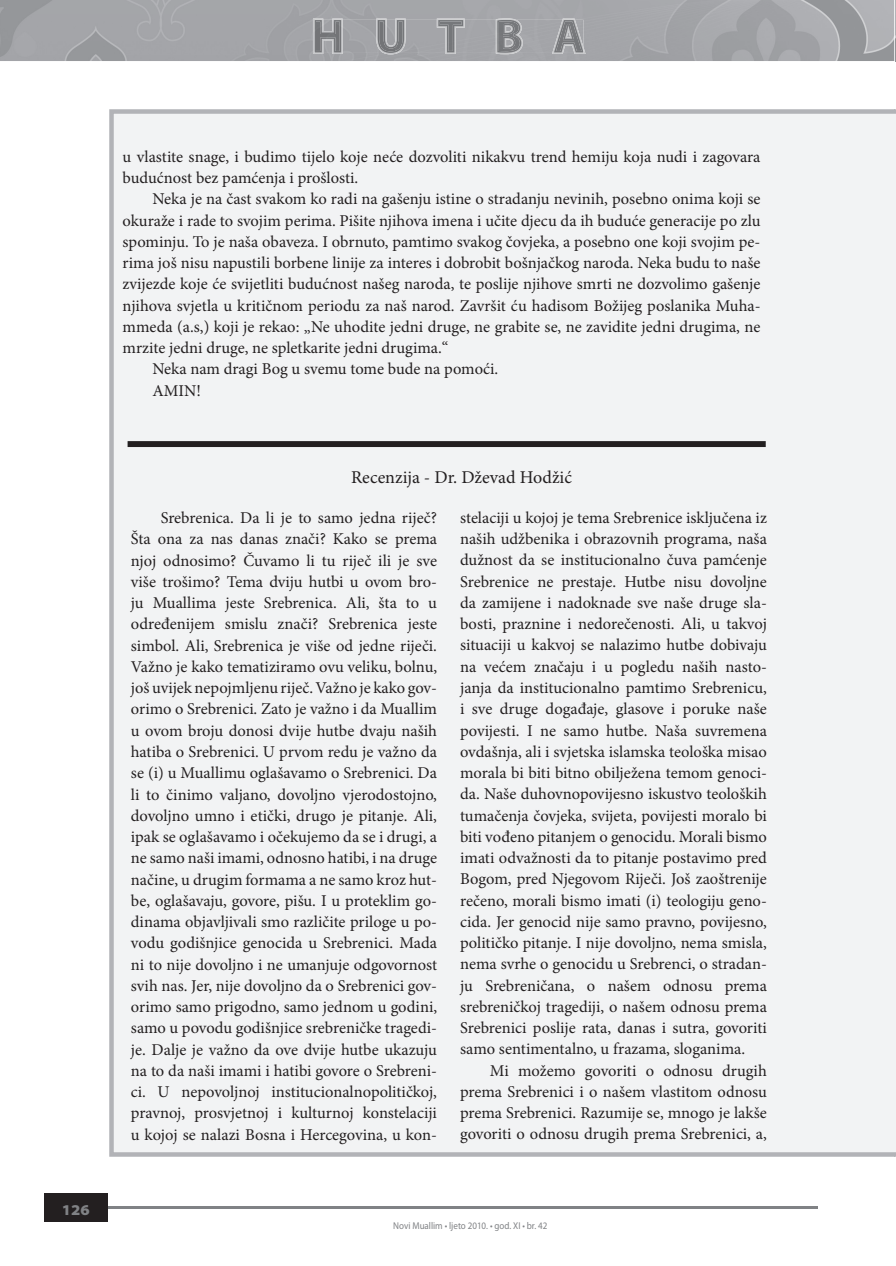
<style>
.page{position:relative;width:896px;height:1266px;background:#fff}
.page>*{position:absolute;margin:0;border:0;box-sizing:border-box;transform-origin:0 0}
.t1{font:18px "Minion Pro";color:#231f20}
.t2{font:16.5px/21.3px "Minion Pro";color:#231f20;text-align:justify}
.t3{font:900 semi-expanded 15px "Myriad Pro";color:#808285}
.t4{font:9.9px "Myriad Pro";color:#808285;scale:.91 1}
</style>
<div class="page">
<div style="left:109px;top:109px;width:785px;height:1048px;background:#f2f3f4"></div>
<img style="left:0;top:0;width:896px;height:61px">
<hr style="left:108px;top:1207px;width:710px;height:2px;background:#808285">
<div style="left:44px;top:1194px;width:64px;height:28px;background:#231f20"></div>
<img style="left:313px;top:18px;width:272px;height:36px">
<img style="left:314px;top:20px;width:269px;height:33px">
<hr style="left:894px;top:109px;width:2px;height:1048px;background:#f2f3f4">
<div style="left:128px;top:441px;width:638px;height:6px;border:4px solid #231f20"></div>
<p class="t3" style="left:62px;top:1201px;width:29px">126</p>
<p class="t2" style="left:123px;top:146px;width:639px">u vlastite snage, i budimo tijelo koje neće dozvoliti nikakvu trend hemiju koja nudi i zagovara budućnost bez pamćenja i prošlosti.</p>
<p class="t2" style="left:152px;top:188px;width:610px">Neka je na čast svakom ko radi na gašenju istine o stradanju nevinih, posebno onima koji se</p>
<p class="t2" style="left:123px;top:210px;width:639px">okuraže i rade to svojim perima. Pišite njihova imena i učite djecu da ih buduće generacije po zlu</p>
<p class="t2" style="left:123px;top:231px;width:639px">spominju. To je naša obaveza. I obrnuto, pamtimo svakog čovjeka, a posebno one koji svojim pe-</p>
<p class="t2" style="left:123px;top:252px;width:639px">rima još nisu napustili borbene linije za interes i dobrobit bošnjačkog naroda. Neka budu to naše</p>
<p class="t2" style="left:123px;top:273px;width:639px">zvijezde koje će svijetliti budućnost našeg naroda, te poslije njihove smrti ne dozvolimo gašenje</p>
<p class="t2" style="left:123px;top:295px;width:639px">njihova svjetla u kritičnom periodu za naš narod. Završit ću hadisom Božijeg poslanika Muha-</p>
<p class="t2" style="left:123px;top:316px;width:639px">mmeda (a.s,) koji je rekao: „Ne uhodite jedni druge, ne grabite se, ne zavidite jedni drugima, ne</p>
<p class="t2" style="left:123px;top:337px;width:327px">mrzite jedni druge, ne spletkarite jedni drugima.“</p>
<p class="t2" style="left:152px;top:358px;width:347px">Neka nam dragi Bog u svemu tome bude na pomoći.</p>
<p class="t2" style="left:152px;top:380px;width:50px">AMIN!</p>
<p class="t1" style="left:351px;top:465px;width:222px">Recenzija - Dr. Dževad Hodžić</p>
<p class="t2" style="left:131px;top:507px;width:308px;text-indent:30px">Srebrenica. Da li je to samo jedna riječ?<br>Šta ona za nas danas znači? Kako se prema njoj odnosimo? Čuvamo li tu riječ ili je sve više trošimo? Tema dviju hutbi u ovom bro&shy;ju Muallima jeste Srebrenica. Ali, šta to u određenijem smislu znači? Srebrenica jeste simbol. Ali, Srebrenica je više od jedne riječi.<br>Važno je kako tematiziramo ovu veliku, bolnu, još uvijek nepojmljenu riječ. Važno je kako gov&shy;orimo o Srebrenici. Zato je važno i da Muallim u ovom broju donosi dvije hutbe dvaju naših hatiba o Srebrenici. U prvom redu je važno da se (i) u Muallimu oglašavamo o Srebrenici. Da li to činimo valjano, dovoljno vjerodostojno, dovoljno umno i etički, drugo je pitanje. Ali, ipak se oglašavamo i očekujemo da se i drugi, a ne samo naši imami, odnosno hatibi, i na druge načine, u drugim formama a ne samo kroz hut&shy;be, oglašavaju, govore, pišu. I u proteklim go&shy;dinama objavljivali smo različite priloge u po&shy;vodu godišnjice genocida u Srebrenici. Mada ni to nije dovoljno i ne umanjuje odgovornost svih nas. Jer, nije dovoljno da o Srebrenici gov&shy;orimo samo prigodno, samo jednom u godini, samo u povodu godišnjice srebreničke tragedi&shy;je. Dalje je važno da ove dvije hutbe ukazuju na to da naši imami i hatibi govore o Srebreni&shy;ci. U nepovoljnoj institucionalnopolitičkoj, pravnoj, prosvjetnoj i kulturnoj konstelaciji u kojoj se nalazi Bosna i Hercegovina, u kon-</p>
<p class="t2" style="left:460px;top:507px;width:308px">stelaciji u kojoj je tema Srebrenice isključena iz naših udžbenika i obrazovnih programa, naša dužnost da se institucionalno čuva pamćenje Srebrenice ne prestaje. Hutbe nisu dovoljne da zamijene i nadoknade sve naše druge sla&shy;bosti, praznine i nedorečenosti. Ali, u takvoj situaciji u kakvoj se nalazimo hutbe dobivaju na većem značaju i u pogledu naših nasto&shy;janja da institucionalno pamtimo Srebrenicu, i sve druge događaje, glasove i poruke naše povijesti. I ne samo hutbe. Naša suvremena ovdašnja, ali i svjetska islamska teološka misao morala bi biti bitno obilježena temom genoci&shy;da. Naše duhovnopovijesno iskustvo teoloških tumačenja čovjeka, svijeta, povijesti moralo bi biti vođeno pitanjem o genocidu. Morali bismo imati odvažnosti da to pitanje postavimo pred Bogom, pred Njegovom Riječi. Još zaoštrenije rečeno, morali bismo imati (i) teologiju geno&shy;cida. Jer genocid nije samo pravno, povijesno, političko pitanje. I nije dovoljno, nema smisla, nema svrhe o genocidu u Srebrenci, o stradan&shy;ju Srebreničana, o našem odnosu prema srebreničkoj tragediji, o našem odnosu prema Srebrenici poslije rata, danas i sutra, govoriti samo sentimentalno, u frazama, sloganima.</p>
<p class="t2" style="left:460px;top:1060px;width:308px;text-indent:30px">Mi možemo govoriti o odnosu drugih prema Srebrenici i o našem vlastitom odnosu prema Srebrenici. Razumije se, mnogo je lakše govoriti o odnosu drugih prema Srebrenici, a,</p>
<p class="t4" style="left:393px;top:1220px;width:171px">Novi Muallim • ljeto 2010. • god. XI • br. 42</p>
</div>
